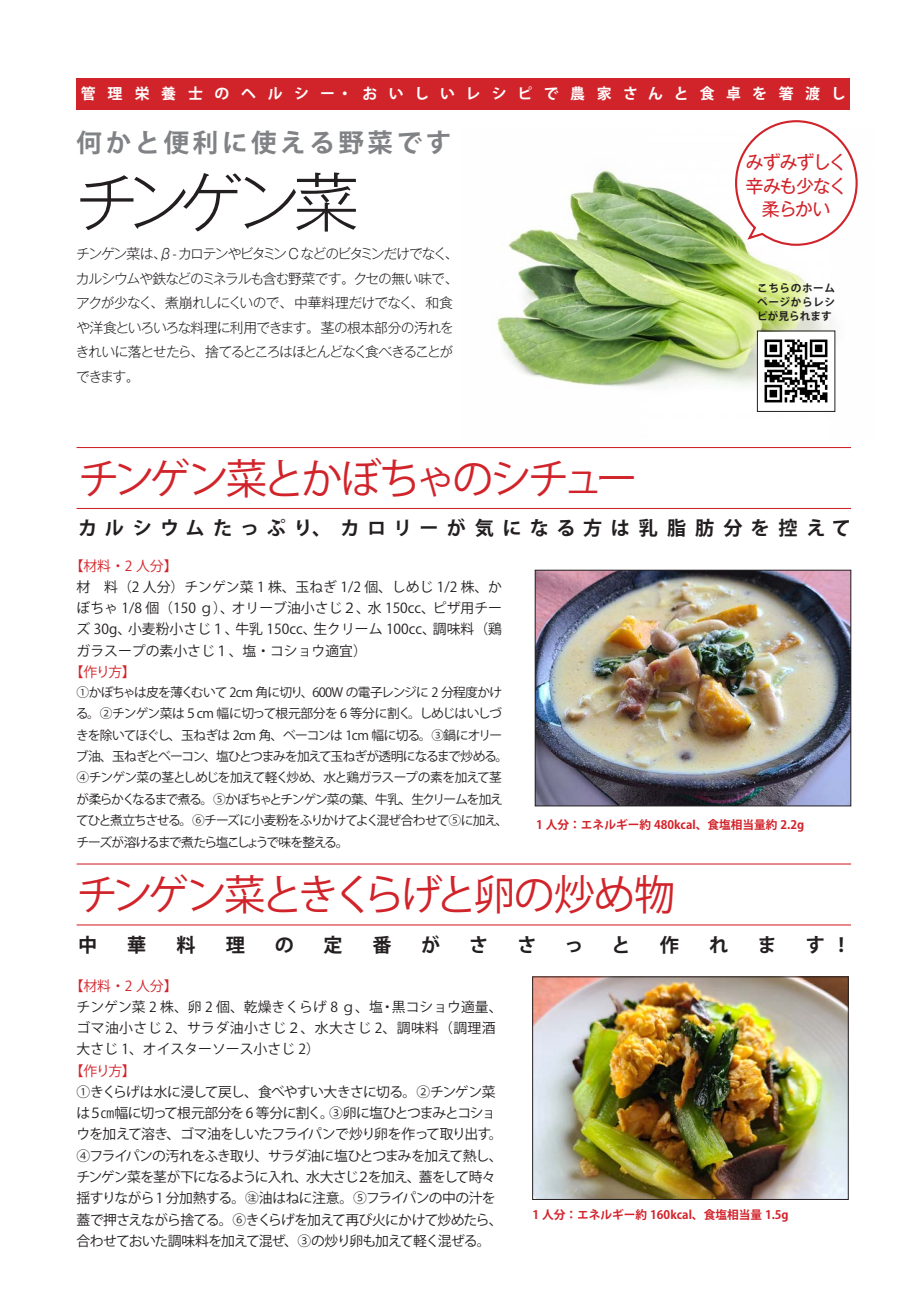
<style>
.page{position:relative;width:919px;height:1289px;background:#fff}
.page>*{position:absolute;margin:0;border:0;box-sizing:border-box;transform-origin:0 0}
.t1{font:300 63.75px "Gothic MB101 Pro";letter-spacing:-.135em;color:#231f20}
.t2{font:41.4px "Koz Go Pro";letter-spacing:-.095em;color:#d1232a}
.t3{font:700 25.5px "Koz Go Pro";letter-spacing:.14em;color:#808285}
.t4{font:700 19.2px "Koz Go Pro";letter-spacing:.4em;color:#231f20}
.t5{font:700 19.2px "Koz Go Pro";letter-spacing:.42em;color:#231f20}
.t6{font:18px/23.4px "Gothic MB101 Pro";letter-spacing:-.07em;color:#d1232a;text-align:center}
.t7{font:700 14.85px "Koz Go Pro";color:#fff}
.t8{font:13.8px/21.3px "Koz Go Pro";color:#231f20}
.t9{font:13.8px/21.3px "Koz Go Pro";letter-spacing:-.055em;color:#231f20}
.t10{font:300 13.8px/24.5px "Gothic MB101 Pro";letter-spacing:-.085em;color:#231f20}
.t11{font:13.8px "Koz Go Pro";letter-spacing:-.035em;color:#231f20}
.t12{font:13.8px "Koz Go Pro";letter-spacing:-.075em;color:#231f20}
.t13{font:13.8px "Koz Go Pro";letter-spacing:-.07em;color:#231f20}
.t14{font:300 13.8px "Gothic MB101 Pro";letter-spacing:-.12em;color:#231f20}
.t15{font:13.8px "Koz Go Pro";letter-spacing:-.04em;color:#d1232a}
.t16{font:300 13.8px "Gothic MB101 Pro";letter-spacing:-.05em;color:#231f20}
.t17{font:13.8px "Koz Go Pro";letter-spacing:-.065em;color:#231f20}
.t18{font:12.75px/21.3px "Koz Go Pro";letter-spacing:-.07em;color:#231f20}
.t19{font:12.75px "Koz Go Pro";letter-spacing:-.05em;color:#231f20}
.t20{font:12.75px "Koz Go Pro";letter-spacing:-.095em;color:#231f20}
.t21{font:700 11.7px "Koz Go Pro";color:#d1232a}
.t22{font:700 10.65px/13.8px "Koz Go Pro";letter-spacing:.055em;color:#231f20;text-align:justify}
.s1{font-size:13.8px}
</style>
<div class="page">
<img style="left:497px;top:168px;width:339px;height:244px">
<svg style="left:734px;top:120px;width:124px;height:127px"></svg>
<img style="left:759px;top:333px;width:74px;height:76px">
<div style="left:77px;top:78px;width:772px;height:31px;background:#d1232a"></div>
<img style="left:534px;top:978px;width:312px;height:219px">
<div style="left:532px;top:976px;width:316px;height:223px;border:1px solid #231f20"></div>
<img style="left:537px;top:572px;width:312px;height:232px">
<div style="left:535px;top:570px;width:316px;height:236px;border:1px solid #231f20"></div>
<hr style="left:77px;top:447px;width:774px;height:1px;background:#d1232a">
<hr style="left:77px;top:508px;width:774px;height:1px;background:#d1232a">
<hr style="left:77px;top:863px;width:774px;height:1px;background:#d1232a">
<hr style="left:77px;top:924px;width:774px;height:1px;background:#d1232a">
<p class="t7" style="left:81px;top:84px;width:16px">管</p>
<p class="t7" style="left:108px;top:84px;width:16px">理</p>
<p class="t7" style="left:135px;top:84px;width:16px">栄</p>
<p class="t7" style="left:161px;top:84px;width:16px">養</p>
<p class="t7" style="left:188px;top:84px;width:16px">士</p>
<p class="t7" style="left:214px;top:84px;width:16px">の</p>
<p class="t7" style="left:241px;top:84px;width:16px">ヘ</p>
<p class="t7" style="left:268px;top:84px;width:16px">ル</p>
<p class="t7" style="left:294px;top:84px;width:16px">シ</p>
<p class="t7" style="left:320px;top:84px;width:33px">ー・</p>
<p class="t7" style="left:362px;top:84px;width:16px">お</p>
<p class="t7" style="left:389px;top:84px;width:16px">い</p>
<p class="t7" style="left:414px;top:84px;width:16px">し</p>
<p class="t7" style="left:440px;top:84px;width:16px">い</p>
<p class="t7" style="left:465px;top:84px;width:16px">レ</p>
<p class="t7" style="left:491px;top:84px;width:16px">シ</p>
<p class="t7" style="left:517px;top:84px;width:16px">ピ</p>
<p class="t7" style="left:544px;top:84px;width:16px">で</p>
<p class="t7" style="left:570px;top:84px;width:16px">農</p>
<p class="t7" style="left:597px;top:84px;width:16px">家</p>
<p class="t7" style="left:623px;top:84px;width:16px">さ</p>
<p class="t7" style="left:648px;top:84px;width:16px">ん</p>
<p class="t7" style="left:674px;top:84px;width:16px">と</p>
<p class="t7" style="left:699px;top:84px;width:16px">食</p>
<p class="t7" style="left:726px;top:84px;width:16px">卓</p>
<p class="t7" style="left:752px;top:84px;width:16px">を</p>
<p class="t7" style="left:778px;top:84px;width:16px">箸</p>
<p class="t7" style="left:805px;top:84px;width:16px">渡</p>
<p class="t7" style="left:830px;top:84px;width:16px">し</p>
<h3 class="t3" style="left:77px;top:126px;width:376px">何かと便利に使える野菜です</h3>
<h1 class="t1" style="left:75px;top:149px;width:285px">チンゲン菜</h1>
<h3 class="t6" style="left:745px;top:148px;width:103px">みずみずしく辛みも少なく柔らかい</h3>
<p class="t14" style="left:76px;top:243px;width:372px">チンゲン菜は β、 - カロテンやビタミン C などのビタミンだけでなく</p>
<p class="t10" style="left:76px;top:264px;width:384px">カルシウムや鉄などのミネラルも含む野菜です。クセの無い味で、</p>
<p class="t10" style="left:410px;top:289px;width:44px">、和食</p>
<p class="t10" style="left:444px;top:240px;width:15px">、</p>
<p class="t16" style="left:150px;top:291px;width:264px">、煮崩れしにくいので、中華料理だけでなく</p>
<p class="t10" style="left:76px;top:289px;width:379px">アクが少なく<br>や洋食といろいろな料理に利用できます。茎の根本部分の汚れをきれいに落とせたら、捨てるところはほとんどなく食べきることができます。</p>
<p class="t22" style="left:757px;top:282px;width:79px">こちらのホームページからレシピが見られます</p>
<h2 class="t2" style="left:78px;top:452px;width:560px">チンゲン菜とかぼちゃのシチュー</h2>
<h3 class="t4" style="left:78px;top:516px;width:47px">カル</h3>
<h3 class="t4" style="left:133px;top:516px;width:200px">シウムたっぷり、</h3>
<h3 class="t5" style="left:340px;top:516px;width:291px">カロリーが気になる方は</h3>
<p class="t15" style="left:70px;top:556px;width:109px">【材料・2 人分【</p>
<p class="t8" style="left:77px;top:576px;width:427px;text-align:right">材　料（2 人分）チンゲン菜 1 株、玉ねぎ 1/2 個、しめじ 1/2 株、かピザ用チー</p>
<p class="t11" style="left:77px;top:599px;width:159px">ぼちゃ 1/8 個（150 ｇ）、</p>
<p class="t8" style="left:232px;top:597px;width:140px">オリーブ油小さじ２、</p>
<p class="t11" style="left:368px;top:599px;width:69px">水 150cc、</p>
<p class="t8" style="left:77px;top:619px;width:292px">ズ 30g、<br>ガラスープの素小さじ１、塩・コショウ適宜(</p>
<p class="t15" style="left:70px;top:663px;width:67px">【作り方【</p>
<p class="t19" style="left:301px;top:684px;width:203px">、600W の電子レンジに 2 分程度かけ</p>
<p class="t8" style="left:128px;top:619px;width:112px">小麦粉小さじ１、</p>
<p class="t11" style="left:235px;top:620px;width:83px">牛乳 150cc、</p>
<p class="t11" style="left:433px;top:620px;width:71px">調味料（鶏</p>
<p class="t8" style="left:313px;top:619px;width:124px">生クリーム 100cc、</p>
<p class="t18" style="left:77px;top:682px;width:228px">①かぼちゃは皮を薄くむいて 2cm 角に切り</p>
<h3 class="t4" style="left:639px;top:516px;width:21px">乳</h3>
<h3 class="t4" style="left:667px;top:516px;width:21px">脂</h3>
<h3 class="t4" style="left:695px;top:516px;width:21px">肪</h3>
<h3 class="t4" style="left:723px;top:516px;width:48px">分を</h3>
<h3 class="t4" style="left:778px;top:516px;width:21px">控</h3>
<h3 class="t4" style="left:806px;top:516px;width:46px">えて</h3>
<p class="t20" style="left:408px;top:705px;width:95px">。しめじはいしづ</p>
<p class="t18" style="left:76px;top:703px;width:434px">る。②チンゲン菜は５cm 幅に切って根元部分を 6 等分に割く<br>きを除いてほぐし、玉ねぎは 2cm 角、ベーコンは 1cm 幅に切る。③鍋にオリーブ油、玉ねぎとベーコン、塩ひとつまみを加えて玉ねぎが透明になるまで炒める。④チンゲン菜の茎としめじを加えて軽く炒め、水と鶏ガラスープの素を加えて茎が柔らかくなるまで煮る。⑤かぼちゃとチンゲン菜の葉、牛乳、生クリームを加えてひと煮立ちさせる。⑥チーズに小麦粉をふりかけてよく混ぜ合わせて⑤に加え、チーズが溶けるまで煮たら塩こしょうで味を整える<span class="s1">。</span></p>
<p class="t21" style="left:536px;top:817px;width:269px">1 人分：エネルギー約 480kcal、食塩相当量約 2.2g</p>
<h2 class="t2" style="left:77px;top:867px;width:600px">チンゲン菜ときくらげと卵の炒め物</h2>
<h3 class="t4" style="left:78px;top:932px;width:21px">中</h3>
<h3 class="t4" style="left:127px;top:932px;width:21px">華</h3>
<h3 class="t4" style="left:176px;top:932px;width:21px">料</h3>
<h3 class="t4" style="left:226px;top:932px;width:21px">理</h3>
<h3 class="t4" style="left:275px;top:932px;width:21px">の</h3>
<h3 class="t4" style="left:323px;top:932px;width:21px">定</h3>
<h3 class="t4" style="left:372px;top:932px;width:21px">番</h3>
<h3 class="t4" style="left:421px;top:932px;width:21px">が</h3>
<h3 class="t4" style="left:469px;top:932px;width:21px">さ</h3>
<h3 class="t4" style="left:517px;top:932px;width:21px">さ</h3>
<h3 class="t4" style="left:564px;top:932px;width:21px">っ</h3>
<h3 class="t4" style="left:611px;top:932px;width:21px">と</h3>
<h3 class="t4" style="left:659px;top:932px;width:21px">作</h3>
<h3 class="t4" style="left:709px;top:932px;width:21px">れ</h3>
<h3 class="t4" style="left:757px;top:932px;width:21px">ま</h3>
<p class="t15" style="left:70px;top:976px;width:109px">【材料・2 人分【</p>
<p class="t8" style="left:77px;top:996px;width:420px">チンゲン菜 2 株、卵 2 個、乾燥きくらげ 8 ｇ、塩<br>ゴマ油小さじ 、2 サラダ油小さじ２、水大さじ 、2 調味料（調理酒大さじ 、1 オイスターソース小さじ (2</p>
<p class="t15" style="left:70px;top:1061px;width:67px">【作り方【</p>
<p class="t11" style="left:77px;top:1082px;width:420px">①きくらげは水に浸して戻し、食べやすい大きさに切る。②チンゲン菜</p>
<p class="t12" style="left:77px;top:1104px;width:420px">は５㎝幅に切って根元部分を 6 等分に割く。③卵に塩ひとつまみとコショ</p>
<p class="t11" style="left:488px;top:1125px;width:15px">。</p>
<p class="t8" style="left:392px;top:996px;width:112px">黒コショウ適量、</p>
<p class="t11" style="left:380px;top:997px;width:15px">・</p>
<p class="t9" style="left:77px;top:1124px;width:416px">ウを加えて溶き、ゴマ油をしいたフライパンで炒り卵を作って取り出す</p>
<p class="t13" style="left:77px;top:1146px;width:427px">④フライパンの汚れをふき取り、サラダ油に塩ひとつまみを加えて熱し、</p>
<p class="t17" style="left:356px;top:1167px;width:141px">２を加え、蓋をして時々</p>
<p class="t9" style="left:77px;top:1166px;width:427px">チンゲン菜を茎が下になるように入れ、水大さじ<br>揺すりながら1 分加熱する。㊟油はねに注意。⑤フライパンの中の汁を蓋で押さえながら捨てる。⑥きくらげを加えて再び火にかけて炒めたら、合わせておいた調味料を加えて混ぜ、③の炒り卵も加えて軽く混ぜる。</p>
<p class="t21" style="left:532px;top:1207px;width:258px">1 人分：エネルギー約 160kcal、食塩相当量 1.5g</p>
<h3 class="t4" style="left:805px;top:932px;width:47px">す !</h3>
</div>
